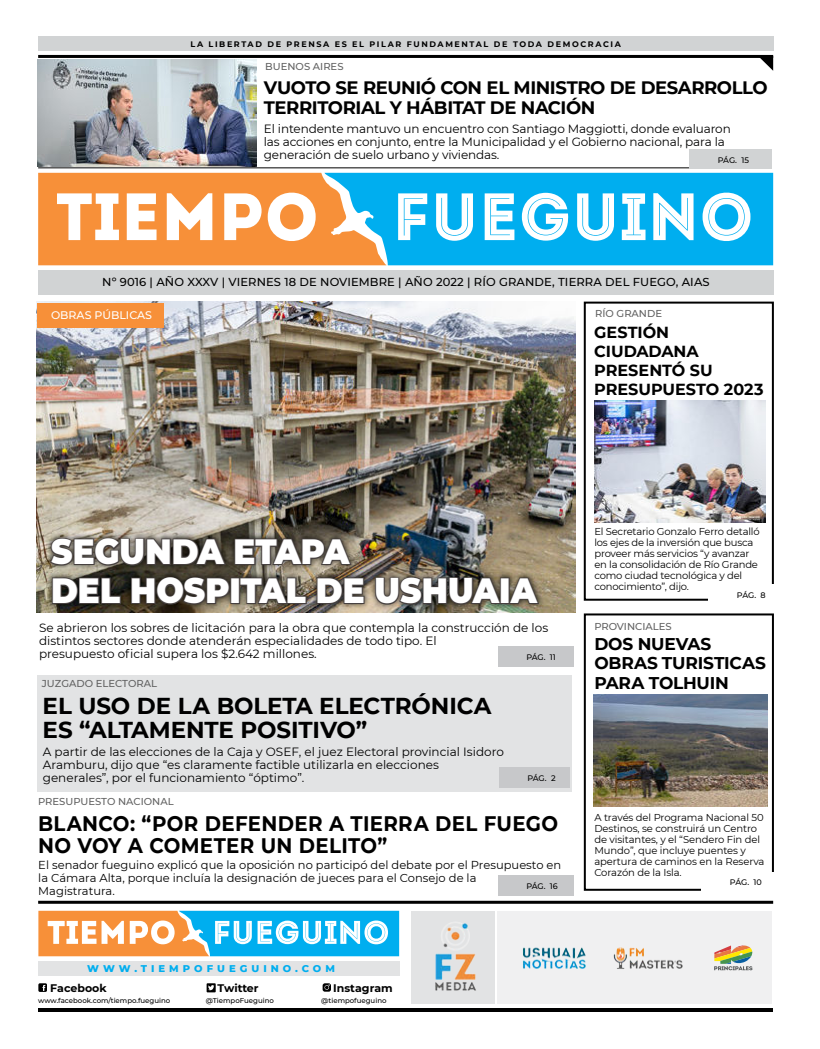
<style>
.page{position:relative;width:820px;height:1049px;background:#fff}
.page>*{position:absolute;margin:0;border:0;box-sizing:border-box;transform-origin:0 0}
.t1{font:900 35px/39px "Montserrat";color:#fff;scale:.93 1}
.t2{font:700 23px/24px "Montserrat";letter-spacing:-.005em;color:#000}
.t3{font:700 21px/22px "Montserrat";letter-spacing:.015em;color:#000;scale:.94 1}
.t4{font:700 18px/20px "Montserrat";letter-spacing:-.025em;color:#000}
.t5{font:700 17px/19px "Montserrat";letter-spacing:-.015em;color:#000}
.t6{font:700 16px/19px "Montserrat";letter-spacing:-.005em;color:#000}
.t7{font:12px/13px "Montserrat";color:#000}
.t8{font:11.5px/13px "Montserrat";color:#000}
.t9{font:500 11.5px "Montserrat";letter-spacing:.01em;color:#000}
.t10{font:700 11px "Montserrat";color:#000}
.t11{font:500 11px "Montserrat";color:#fff}
.t12{font:10px/11px "Montserrat";letter-spacing:-.02em;color:#000}
.t13{font:500 10px "Montserrat";color:#616161}
.t14{font:800 10px "Montserrat";letter-spacing:.4em;color:#00aeef}
.t15{font:700 8px "Montserrat";letter-spacing:.2em;color:#000}
.t16{font:500 8px "Montserrat";letter-spacing:-.01em;color:#000}
.t17{font:500 7px "Montserrat";color:#000}
</style>
<div class="page">
<img style="left:37px;top:302px;width:537px;height:310px">
<div style="left:583px;top:613px;width:190px;height:278px;border:2px solid #000"></div>
<div style="left:583px;top:302px;width:190px;height:299px;border:2px solid #000"></div>
<div style="left:37px;top:303px;width:126px;height:24px;background:#f79039"></div>
<div style="left:37px;top:675px;width:534px;height:117px;background:#e2e3e4"></div>
<hr style="left:38px;top:55px;width:734px;height:3px;background:#000">
<svg style="left:757px;top:57px;width:15px;height:13px"></svg>
<div style="left:38px;top:270px;width:734px;height:25px;background:#d1d3d4"></div>
<div style="left:701px;top:872px;width:72px;height:20px;background:#fff"></div>
<div style="left:38px;top:37px;width:734px;height:14px;background:#d1d3d4"></div>
<svg style="left:38px;top:173px;width:286px;height:92px"></svg>
<svg style="left:324px;top:173px;width:448px;height:92px;fill:#00aeef"></svg>
<div style="left:497px;top:646px;width:76px;height:21px;background:#c7c8ca"></div>
<div style="left:499px;top:767px;width:70px;height:20px;background:#c7c8ca"></div>
<hr style="left:38px;top:901px;width:734px;height:3px;background:#000">
<div style="left:708px;top:584px;width:65px;height:20px;background:#fff"></div>
<hr style="left:38px;top:1008px;width:734px;height:4px;background:#000">
<hr style="left:38px;top:167px;width:733px;height:1px;background:#000">
<div style="left:410px;top:911px;width:84px;height:92px;background:#e2e3e4"></div>
<div style="left:497px;top:911px;width:274px;height:92px;background:#f0f0f1"></div>
<div style="left:38px;top:961px;width:361px;height:15px;background:#e2e3e4"></div>
<svg style="left:38px;top:911px;width:361px;height:45px"></svg>
<svg style="left:38px;top:983px;width:9px;height:9px"></svg>
<svg style="left:206px;top:983px;width:10px;height:9px"></svg>
<svg style="left:322px;top:983px;width:8px;height:9px"></svg>
<img style="left:435px;top:923px;width:41px;height:68px">
<img style="left:523px;top:947px;width:63px;height:22px">
<img style="left:613px;top:947px;width:70px;height:22px">
<svg style="left:714px;top:945px;width:38px;height:26px"></svg>
<div style="left:689px;top:150px;width:82px;height:19px;background:#d1d3d4"></div>
<div style="left:45px;top:532px;width:499px;height:78px;background:#000;opacity:.75"></div>
<svg style="left:49px;top:537px;width:178px;height:30px;background:#44403a"></svg>
<svg style="left:233px;top:537px;width:120px;height:30px;background:#4c473f"></svg>
<svg style="left:51px;top:576px;width:71px;height:29px;background:#292824"></svg>
<svg style="left:130px;top:576px;width:101px;height:30px;background:#342f28"></svg>
<div style="left:230px;top:577px;width:10px;height:27px;border:2px solid #474140"></div>
<svg style="left:239px;top:576px;width:68px;height:30px;background:#4e4940"></svg>
<svg style="left:315px;top:576px;width:50px;height:29px"></svg>
<svg style="left:374px;top:576px;width:166px;height:30px;background:#4a443c"></svg>
<div style="left:497px;top:875px;width:76px;height:21px;background:#c7c8ca"></div>
<img style="left:37px;top:60px;width:219px;height:107px">
<img style="left:593px;top:694px;width:174px;height:113px">
<img style="left:594px;top:400px;width:171px;height:122px">
<p class="t15" style="left:190px;top:40px;width:431px">LA LIBERTAD DE PRENSA ES EL PILAR FUNDAMENTAL DE TODA DEMOCRACIA</p>
<p class="t13" style="left:265px;top:61px;width:80px">BUENOS AIRES</p>
<h3 class="t4" style="left:264px;top:78px;width:505px">VUOTO SE REUNIÓ CON EL MINISTRO DE DESARROLLO<br>TERRITORIAL Y HÁBITAT DE NACIÓN</h3>
<p class="t7" style="left:264px;top:123px;width:468px">El intendente mantuvo un encuentro con Santiago Maggiotti, donde evaluaron las acciones en conjunto, entre la Municipalidad y el Gobierno nacional, para la generación de suelo urbano y viviendas.</p>
<p class="t16" style="left:717px;top:156px;width:33px">PÁG. 15</p>
<p class="t9" style="left:102px;top:276px;width:608px">Nº 9016 | AÑO XXXV | VIERNES 18 DE NOVIEMBRE | AÑO 2022 | RÍO GRANDE, TIERRA DEL FUEGO, AIAS</p>
<p class="t11" style="left:51px;top:309px;width:102px">OBRAS PÚBLICAS</p>
<p class="t13" style="left:595px;top:308px;width:68px">RÍO GRANDE</p>
<h3 class="t6" style="left:594px;top:323px;width:171px">GESTIÓN<br>CIUDADANA<br>PRESENTÓ SU<br>PRESUPUESTO 2023</h3>
<h1 class="t1" style="left:51px;top:532px;width:523px">SEGUNDA ETAPA<br>DEL HOSPITAL DE USHUAIA</h1>
<p class="t7" style="left:39px;top:622px;width:510px">Se abrieron los sobres de licitación para la obra que contempla la construcción de los distintos sectores donde atenderán especialidades de todo tipo. El<br>presupuesto oficial supera los $2.642 millones.</p>
<p class="t16" style="left:526px;top:653px;width:31px">PÁG. 11</p>
<p class="t13" style="left:42px;top:678px;width:117px">JUZGADO ELECTORAL</p>
<h2 class="t2" style="left:43px;top:694px;width:450px">EL USO DE LA BOLETA ELECTRÓNICA<br>ES “ALTAMENTE POSITIVO”</h2>
<p class="t7" style="left:43px;top:746px;width:462px">A partir de las elecciones de la Caja y OSEF, el juez Electoral provincial Isidoro<br>Aramburu, dijo que “es claramente factible utilizarla en elecciones generales”, por el funcionamiento “óptimo”.</p>
<h3 class="t3" style="left:38px;top:812px;width:554px">BLANCO: “POR DEFENDER A TIERRA DEL FUEGO<br>NO VOY A COMETER UN DELITO”</h3>
<p class="t16" style="left:527px;top:773px;width:30px">PÁG. 2</p>
<p class="t13" style="left:38px;top:796px;width:137px">PRESUPUESTO NACIONAL</p>
<p class="t8" style="left:38px;top:859px;width:524px">El senador fueguino explicó que la oposición no participó del debate por el Presupuesto en la Cámara Alta, porque incluía la designación de jueces para el Consejo de la<br>Magistratura.</p>
<p class="t16" style="left:526px;top:882px;width:33px">PÁG. 16</p>
<p class="t14" style="left:87px;top:962px;width:249px">WWW.TIEMPOFUEGUINO.COM</p>
<p class="t10" style="left:50px;top:981px;width:58px">Facebook</p>
<p class="t17" style="left:38px;top:996px;width:134px">www.facebook.com/tiempo.fueguino</p>
<p class="t10" style="left:217px;top:981px;width:42px">Twitter</p>
<p class="t17" style="left:206px;top:996px;width:70px">@TiempoFueguino</p>
<p class="t10" style="left:333px;top:981px;width:61px">Instagram</p>
<p class="t17" style="left:321px;top:996px;width:67px">@tiempofueguino</p>
<p class="t12" style="left:594px;top:527px;width:167px">El Secretario Gonzalo Ferro detalló los ejes de la inversión que busca proveer más servicios “y avanzar en la consolidación de Río Grande como ciudad tecnológica y del conocimiento”, dijo.</p>
<p class="t16" style="left:736px;top:591px;width:30px">PÁG. 8</p>
<p class="t13" style="left:594px;top:621px;width:79px">PROVINCIALES</p>
<h3 class="t5" style="left:594px;top:635px;width:173px">DOS NUEVAS<br>OBRAS TURISTICAS<br>PARA TOLHUIN</h3>
<p class="t12" style="left:594px;top:812px;width:171px">A través del Programa Nacional 50<br>Destinos, se construirá un Centro de visitantes, y el “Sendero Fin del<br>Mundo”, que incluye puentes y apertura de caminos en la Reserva<br>Corazón de la Isla.</p>
<p class="t16" style="left:729px;top:878px;width:33px">PÁG. 10</p>
</div>
